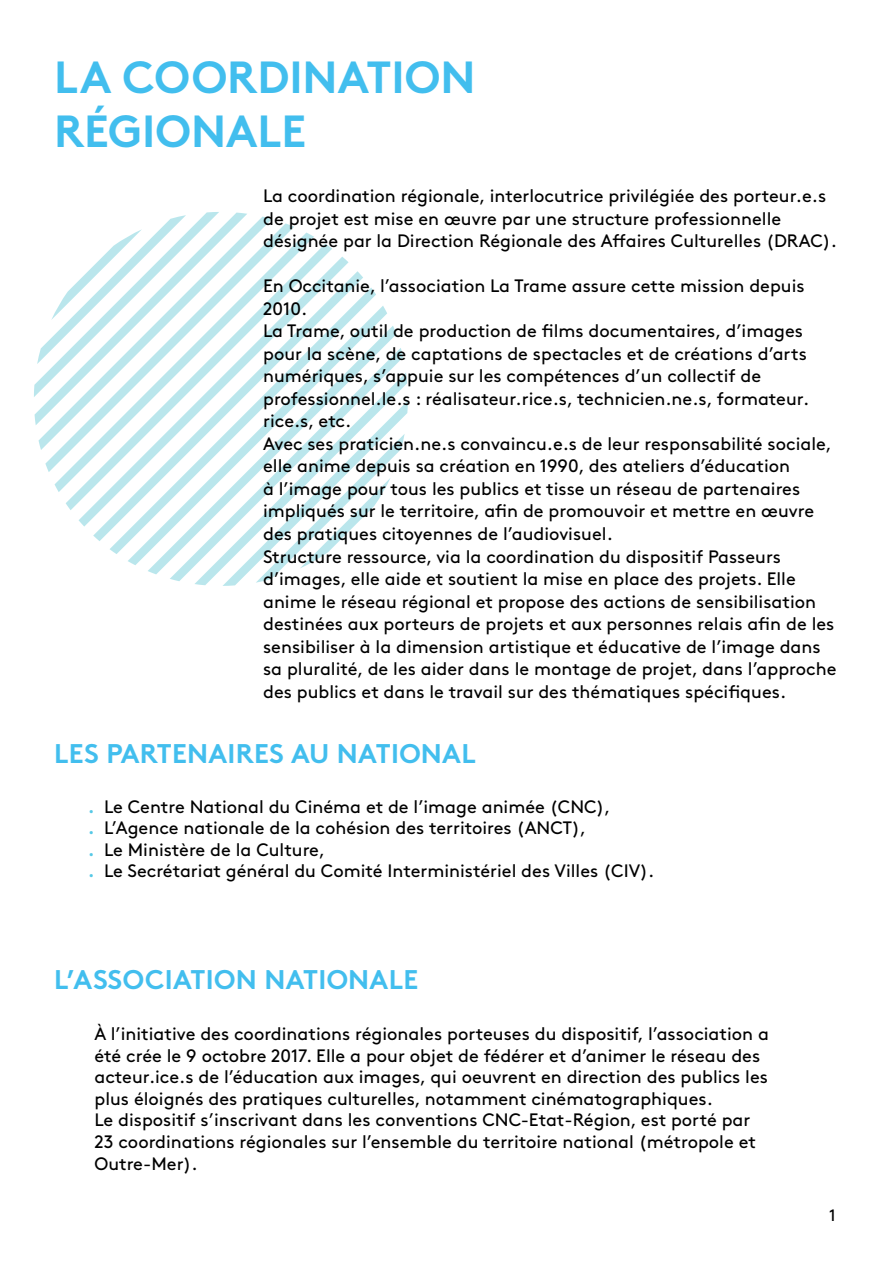
<style>
.page{position:relative;width:893px;height:1263px;background:#fff}
.page>*{position:absolute;margin:0;border:0;box-sizing:border-box;transform-origin:0 0}
.t1{font:700 45px/54px "Brown Std";color:#42beee}
.t2{font:700 27px "Brown Std";letter-spacing:.01em;color:#42beee}
.t3{font:18px/22.5px "Brown Std";color:#000}
.t4{font:16.5px "Brown Std";color:#000}
.s1{font-weight:700;color:#56c8e6}
</style>
<div class="page">
<svg style="left:34px;top:212px;width:374px;height:374px"></svg>
<h1 class="t1" style="left:54px;top:50px;width:423px">LA COORDINATION<br>RÉGIONALE</h1>
<p class="t3" style="left:263px;top:185px;width:575px">La coordination régionale, interlocutrice privilégiée des porteur.e.s de projet est mise en œuvre par une structure professionnelle désignée par la Direction Régionale des Affaires Culturelles (DRAC).</p>
<p class="t3" style="left:263px;top:275px;width:575px">En Occitanie, l’association La Trame assure cette mission depuis 2010.<br>La Trame, outil de production de films documentaires, d’images pour la scène, de captations de spectacles et de créations d’arts numériques, s’appuie sur les compétences d’un collectif de professionnel.le.s : réalisateur.rice.s, technicien.ne.s, formateur. rice.s, etc.<br>Avec ses praticien.ne.s convaincu.e.s de leur responsabilité sociale, elle anime depuis sa création en 1990, des ateliers d’éducation<br>à l’image pour tous les publics et tisse un réseau de partenaires impliqués sur le territoire, afin de promouvoir et mettre en œuvre des pratiques citoyennes de l’audiovisuel.<br>Structure ressource, via la coordination du dispositif Passeurs d’images, elle aide et soutient la mise en place des projets. Elle anime le réseau régional et propose des actions de sensibilisation destinées aux porteurs de projets et aux personnes relais afin de les sensibiliser à la dimension artistique et éducative de l’image dans sa pluralité, de les aider dans le montage de projet, dans l’approche des publics et dans le travail sur des thématiques spécifiques.</p>
<h2 class="t2" style="left:54px;top:737px;width:423px">LES PARTENAIRES AU NATIONAL</h2>
<p class="t3" style="left:88px;top:796px;width:568px;line-height:21.6px"><span class="s1">.</span> Le Centre National du Cinéma et de l’image animée (CNC),<br><span class="s1">.</span> L’Agence nationale de la cohésion des territoires (ANCT),<br><span class="s1">.</span> Le Ministère de la Culture,<br><span class="s1">.</span> Le Secrétariat général du Comité Interministériel des Villes (CIV).</p>
<h2 class="t2" style="left:54px;top:963px;width:366px">L’ASSOCIATION NATIONALE</h2>
<p class="t3" style="left:95px;top:1023px;width:676px;line-height:21.6px">À l’initiative des coordinations régionales porteuses du dispositif, l’association a été crée le 9 octobre 2017. Elle a pour objet de fédérer et d’animer le réseau des acteur.ice.s de l’éducation aux images, qui oeuvrent en direction des publics les plus éloignés des pratiques culturelles, notamment cinématographiques.<br>Le dispositif s’inscrivant dans les conventions CNC-Etat-Région, est porté par 23 coordinations régionales sur l’ensemble du territoire national (métropole et Outre-Mer).</p>
<p class="t4" style="left:829px;top:1206px;width:8px">1</p>
</div>
